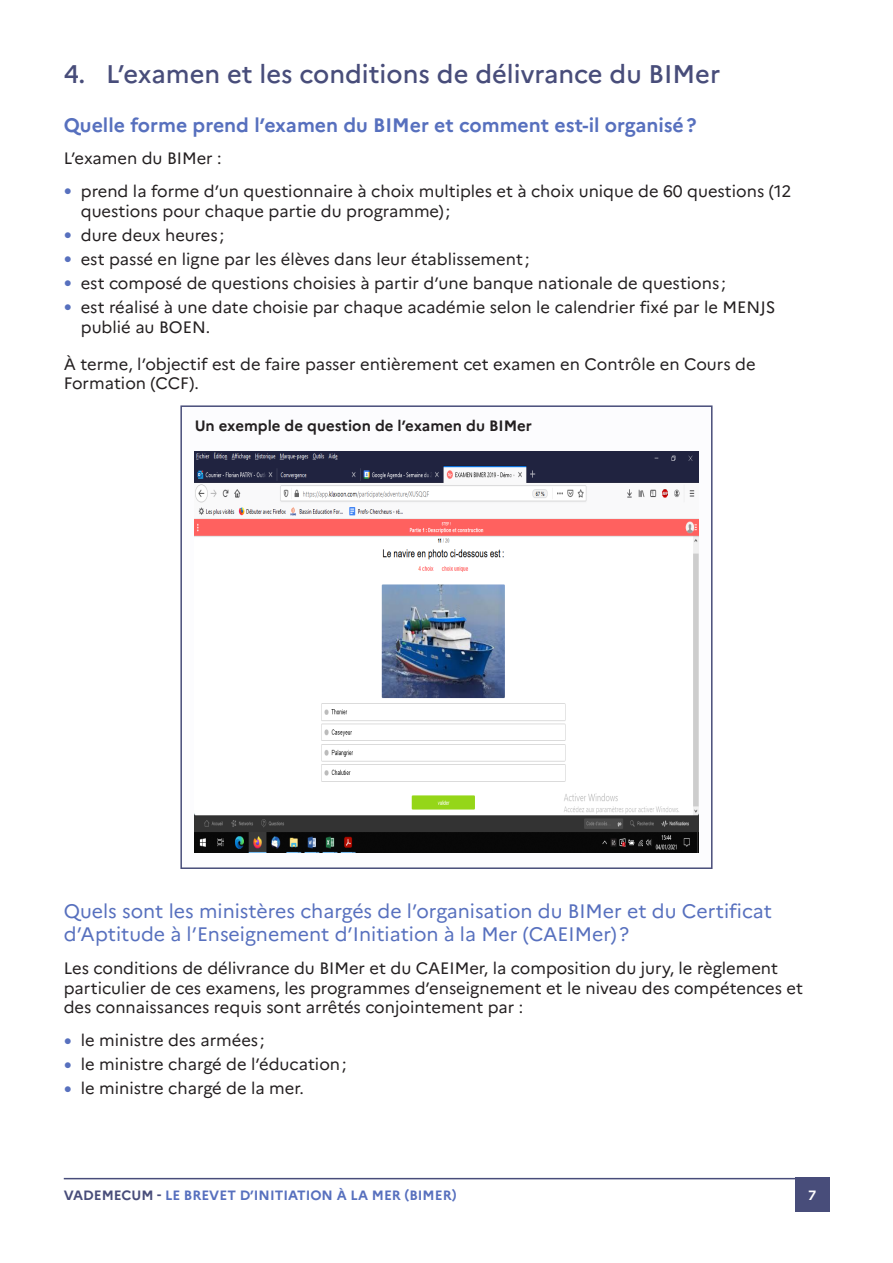
<style>
.page{position:relative;width:893px;height:1263px;background:#fff}
.page>*{position:absolute;margin:0;border:0;box-sizing:border-box;transform-origin:0 0}
.t1{font:500 25.5px "Marianne";color:#484d7a}
.Titre_3{font:19.5px/23.4px "Marianne";color:#5770be}
.Titre_3-2{font:700 19.5px "Marianne";color:#5770be}
.t2{font:16.5px/19.8px "Marianne";color:#231f20}
.Encadré_texte_titres{font:700 15px "Marianne";color:#231f20}
.t3{font:700 13.5px "Marianne";color:#5770be}
.t4{font:700 13.5px "Marianne";color:#fff}
.s1{font-family:"Arial";font-size:13.5px;color:#5770be}
.s2{color:#484d7a}
</style>
<div class="page">
<hr style="left:64px;top:1178px;width:765px;height:1px;background:#484d7a">
<div style="left:795px;top:1178px;width:34px;height:34px;background:#484d7a"></div>
<img style="left:195px;top:452px;width:503px;height:401px">
<div style="left:180px;top:405px;width:532px;height:464px;border:2px solid #484d7a"></div>
<p class="t1" style="left:64px;top:58px;width:658px">4. L’examen et les conditions de délivrance du BIMer</p>
<p class="Titre_3-2" style="left:64px;top:113px;width:634px">Quelle forme prend l’examen du BIMer et comment est-il organisé?</p>
<p class="t2" style="left:64px;top:149px;width:159px">L’examen du BIMer :</p>
<p class="t2" style="left:81px;top:181px;width:712px;text-indent:-17px"><span class="s1">●</span> prend la forme d’un questionnaire à choix multiples et à choix unique de 60 questions (12 questions pour chaque partie du programme);</p>
<p class="t2" style="left:64px;top:225px;width:162px"><span class="s1">●</span> dure deux heures ;</p>
<p class="t2" style="left:64px;top:249px;width:467px"><span class="s1">●</span> est passé en ligne par les élèves dans leur établissement ;</p>
<p class="t2" style="left:64px;top:273px;width:664px"><span class="s1">●</span> est composé de questions choisies à partir d’une banque nationale de questions ;</p>
<p class="t2" style="left:81px;top:297px;width:696px;text-indent:-17px"><span class="s1">●</span> est réalisé à une date choisie par chaque académie selon le calendrier fixé par le MENJS publié au BOEN.</p>
<p class="t2" style="left:64px;top:354px;width:693px">À terme, l’objectif est de faire passer entièrement cet examen en Contrôle en Cours de<br>Formation (CCF).</p>
<p class="Encadré_texte_titres" style="left:195px;top:416px;width:339px">Un exemple de question de l’examen du BIMer</p>
<p class="Titre_3" style="left:64px;top:899px;width:710px">Quels sont les ministères chargés de l’organisation du BIMer et du Certificat d’Aptitude à l’Enseignement d’Initiation à la Mer (CAEIMer)?</p>
<p class="t2" style="left:64px;top:958px;width:741px">Les conditions de délivrance du BIMer et du CAEIMer, la composition du jury, le règlement particulier de ces examens, les programmes d’enseignement et le niveau des compétences et des connaissances requis sont arrêtés conjointement par :</p>
<p class="t2" style="left:64px;top:1030px;width:202px"><span class="s1">●</span> le ministre des armées ;</p>
<p class="t2" style="left:64px;top:1054px;width:284px"><span class="s1">●</span> le ministre chargé de l’éducation;</p>
<p class="t2" style="left:64px;top:1078px;width:239px"><span class="s1">●</span> le ministre chargé de la mer.</p>
<p class="t3" style="left:64px;top:1187px;width:394px"><span class="s2">VADEMECUM -</span> LE BREVET D’INITIATION À LA MER (BIMER)</p>
<p class="t4" style="left:808px;top:1187px;width:10px">7</p>
</div>
